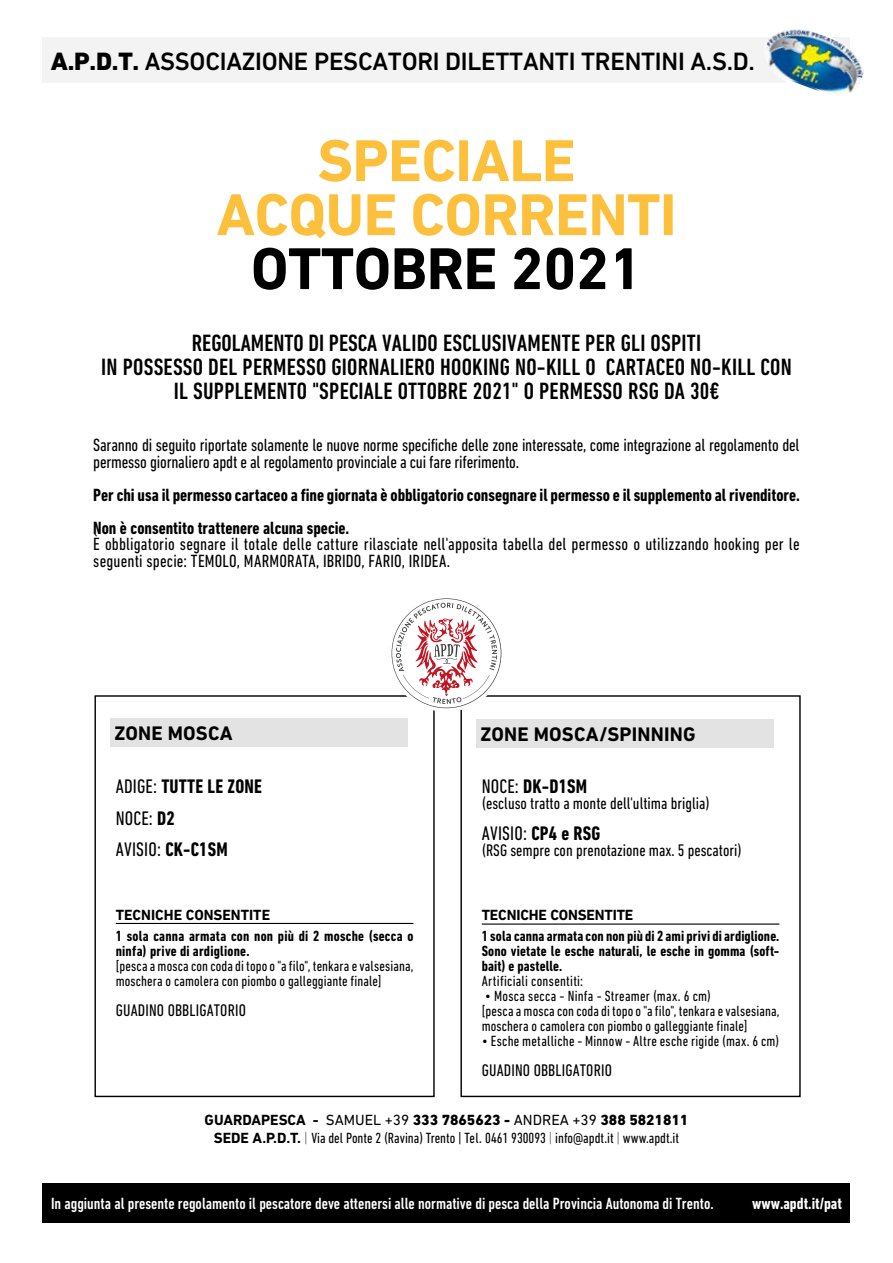
<style>
.page{position:relative;width:893px;height:1263px;background:#fff}
.page>*{position:absolute;margin:0;border:0;box-sizing:border-box;transform-origin:0 0}
.t1{font:700 60px/54px "DIN Next LT Pro";letter-spacing:-.01em;color:#fcc03d;text-align:center}
.t2{font:700 60px "DIN Next LT Pro";letter-spacing:-.01em;color:#000}
.t3{font:500 25.5px "DIN Next LT Pro";letter-spacing:-.01em;color:#000}
.t4{font:500 condensed 24px/24px "DIN Next LT Pro";letter-spacing:.01em;color:#000;text-align:center}
.t5{font:700 condensed 19.95px/31.3px "DIN Next LT Pro";letter-spacing:.01em;color:#000}
.t6{font:700 19.95px "DIN Next LT Pro";letter-spacing:.01em;color:#000}
.t7{font:condensed 19.95px "DIN Next LT Pro";letter-spacing:.01em;color:#000}
.t8{font:condensed 18px/16.5px "DIN Next LT Pro";letter-spacing:-.01em;color:#000}
.t9{font:condensed 18px/16.5px "DIN Next LT Pro";letter-spacing:.01em;color:#000}
.t10{font:700 condensed 18px/33px "DIN Next LT Pro";color:#000}
.t11{font:condensed 17.1px "DIN Next LT Pro";color:#000}
.t12{font:500 condensed 16.5px "DIN Next LT Pro";color:#fff}
.t13{font:700 condensed 16.5px "DIN Next LT Pro";color:#fff}
.t14{font:condensed 15px/15px "DIN Next LT Pro";letter-spacing:.01em;color:#000}
.t15{font:700 condensed 15px/15px "DIN Next LT Pro";letter-spacing:.015em;color:#000}
.t16{font:700 15px "DIN Next LT Pro";letter-spacing:-.005em;color:#000}
.s1{font-weight:800}
.s2{font-weight:400}
.s3{font-weight:700}
.s4{font-weight:700;font-stretch:normal}
.s5{font-stretch:normal}
.s6{font-weight:800;font-stretch:normal}
.s7{color:#797979}
</style>
<div class="page">
<div style="left:460px;top:695px;width:341px;height:402px;border:1px solid #000"></div>
<div style="left:43px;top:1183px;width:807px;height:39px;background:#000"></div>
<div style="left:43px;top:38px;width:807px;height:45px;background:#f3f3f3"></div>
<img style="left:764px;top:29px;width:100px;height:66px">
<hr style="left:116px;top:923px;width:297px;height:1px;background:#000">
<div style="left:110px;top:718px;width:298px;height:28px;background:#e3e3e3"></div>
<div style="left:476px;top:719px;width:298px;height:28px;background:#e3e3e3"></div>
<hr style="left:482px;top:923px;width:297px;height:2px;background:#000">
<div style="left:94px;top:695px;width:341px;height:402px;border:1px solid #000"></div>
<div style="left:388px;top:595px;width:117px;height:117px;background:#fff;border-radius:50%"></div>
<svg style="left:392px;top:598px;width:109px;height:110px"></svg>
<h2 class="t3" style="left:51px;top:46px;width:706px"><span class="s1">A.P.D.T.</span> ASSOCIAZIONE PESCATORI DILETTANTI TRENTINI A.S.D.</h2>
<h1 class="t1" style="left:216px;top:133px;width:462px">SPECIALE<br>ACQUE CORRENTI</h1>
<h1 class="t2" style="left:251px;top:234px;width:393px">OTTOBRE 2021</h1>
<h3 class="t4" style="left:101px;top:331px;width:692px">REGOLAMENTO DI PESCA VALIDO ESCLUSIVAMENTE PER GLI OSPITI<br>IN POSSESSO DEL PERMESSO GIORNALIERO HOOKING NO-KILL O CARTACEO NO-KILL CON<br>IL SUPPLEMENTO "SPECIALE OTTOBRE 2021" O PERMESSO RSG DA 30€</h3>
<p class="t8" style="left:93px;top:437px;width:708px">Saranno di seguito riportate solamente le nuove norme specifiche delle zone interessate, come integrazione al regolamento del permesso giornaliero apdt e al regolamento provinciale a cui fare riferimento.</p>
<p class="t10" style="left:93px;top:478px;width:708px">Per chi usa il permesso cartaceo a fine giornata è obbligatorio consegnare il permesso e il supplemento al rivenditore.<br>Non è consentito trattenere alcuna specie.</p>
<p class="t9" style="left:93px;top:536px;width:708px">È obbligatorio segnare il totale delle catture rilasciate nell'apposita tabella del permesso o utilizzando hooking per le seguenti specie: TEMOLO, MARMORATA, IBRIDO, FARIO, IRIDEA.</p>
<h3 class="t6" style="left:114px;top:721px;width:120px">ZONE MOSCA</h3>
<h3 class="t6" style="left:480px;top:722px;width:217px">ZONE MOSCA/SPINNING</h3>
<h3 class="t5" style="left:482px;top:771px;width:107px"><span class="s2">NOCE:</span> DK-D1SM</h3>
<p class="t11" style="left:482px;top:793px;width:230px">(escluso tratto a monte dell'ultima briglia)</p>
<h3 class="t7" style="left:482px;top:822px;width:120px">AVISIO: <span class="s3">CP4 e RSG</span></h3>
<p class="t11" style="left:482px;top:840px;width:262px">(RSG sempre con prenotazione max. 5 pescatori)</p>
<h3 class="t5" style="left:116px;top:771px;width:148px"><span class="s2">ADIGE:</span> TUTTE LE ZONE<br><span class="s2">NOCE:</span> D2<br><span class="s2">AVISIO:</span> CK-C1SM</h3>
<p class="t16" style="left:116px;top:906px;width:156px">TECNICHE CONSENTITE</p>
<p class="t15" style="left:116px;top:928px;width:299px">1 sola canna armata con non più di 2 mosche (secca o ninfa) prive di ardiglione.</p>
<p class="t14" style="left:116px;top:958px;width:299px">[pesca a mosca con coda di topo o "a filo", tenkara e valsesiana, moschera o camolera con piombo o galleggiante finale]</p>
<p class="t11" style="left:116px;top:1000px;width:132px">GUADINO OBBLIGATORIO</p>
<p class="t16" style="left:482px;top:906px;width:153px">TECNICHE CONSENTITE</p>
<p class="t15" style="left:482px;top:929px;width:299px;text-align:justify">1 sola canna armata con non più di 2 ami privi di ardiglione.<br>Sono vietate le esche naturali, le esche in gomma (soft&shy;bait) e pastelle.</p>
<p class="t14" style="left:482px;top:974px;width:103px">Artificiali consentiti:</p>
<p class="t14" style="left:482px;top:989px;width:299px">• Mosca secca - Ninfa - Streamer (max. 6 cm)<br>[pesca a mosca con coda di topo o "a filo", tenkara e valsesiana, moschera o camolera con piombo o galleggiante finale]</p>
<p class="t14" style="left:482px;top:1034px;width:299px">• Esche metalliche - Minnow - Altre esche rigide (max. 6 cm)</p>
<p class="t11" style="left:482px;top:1061px;width:132px">GUADINO OBBLIGATORIO</p>
<p class="t14" style="left:205px;top:1111px;width:485px;line-height:18px;text-align:center"><span class="s4">GUARDAPESCA -</span> <span class="s5">SAMUEL +39</span> <span class="s6">333 7865623 -</span> <span class="s5">ANDREA +39</span> <span class="s6">388 5821811<br></span><span class="s4">SEDE A.P.D.T.</span> <span class="s7">|</span> Via del Ponte 2 (Ravina) Trento | Tel. 0461 930093 <span class="s7">|</span> info@apdt.it <span class="s7">|</span> www.apdt.it</p>
<p class="t12" style="left:51px;top:1194px;width:664px">In aggiunta al presente regolamento il pescatore deve attenersi alle normative di pesca della Provincia Autonoma di Trento.</p>
<p class="t13" style="left:752px;top:1194px;width:91px">www.apdt.it/pat</p>
</div>
